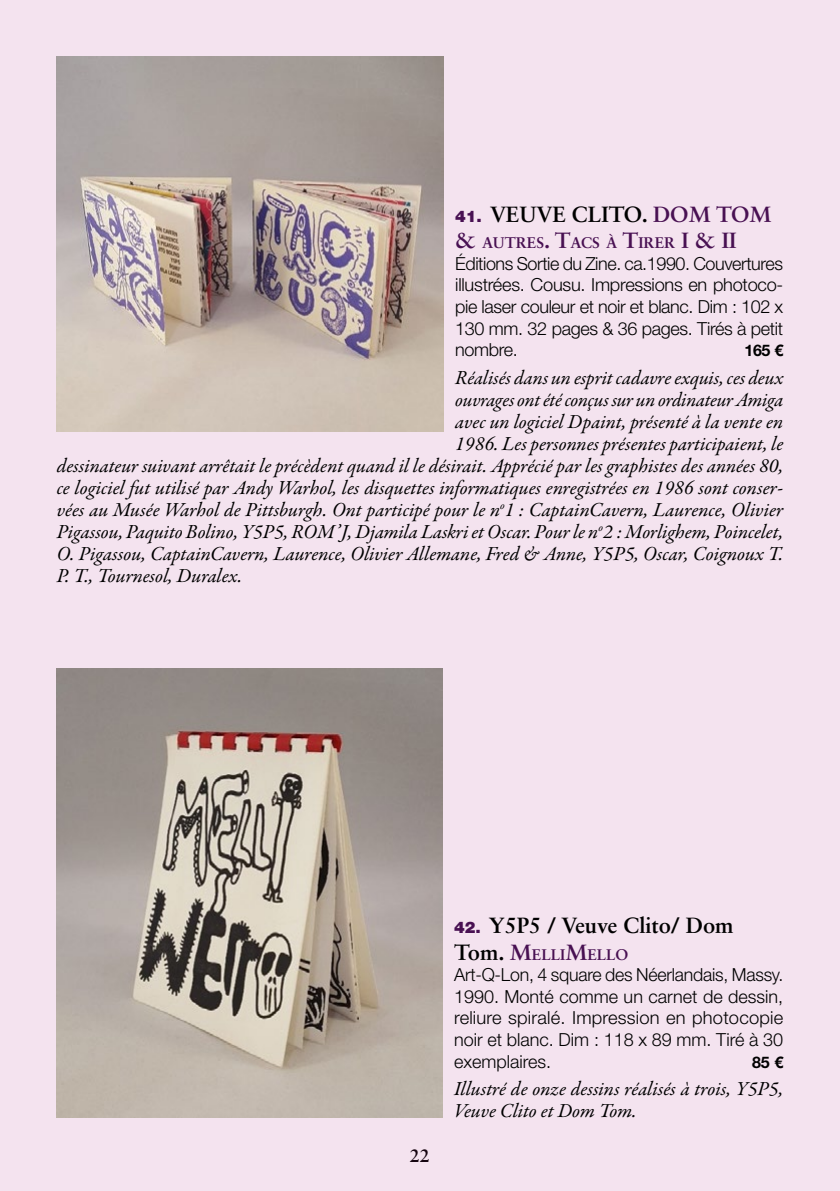
<style>
.page{position:relative;width:840px;height:1191px;background:#fff}
.page>*{position:absolute;margin:0;border:0;box-sizing:border-box;transform-origin:0 0}
.t1{font:700 22px "Sabon LT Std";color:#000}
.t2{font:700 22px "Sabon LT Std";color:#481052}
.Ouvrage_notice{font:italic 20px/22px "Garamond Premr Pro";letter-spacing:-.005em;color:#000}
.Ouvrage_descriptif{font:300 18px/21.6px "Helvetica Neue LT Std";letter-spacing:-.02em;color:#000;text-align:justify}
.t3{font:700 18px "Sabon LT Std";color:#000}
.Ouvrage_descriptif-2{font:700 16px "Helvetica Neue LT Std";color:#000}
.t4{font:700 15.4px "Sabon LT Std";color:#481052}
.s1{font-family:"Helvetica Neue LT Std";font-weight:900;font-size:16px;color:#481052}
.s2{color:#481052}
.s3{font-size:22px}
.s4{font-size:22px;color:#000}
</style>
<div class="page">
<div style="left:0;top:0;width:839px;height:1191px;background:#f4e3ef"></div>
<img style="left:57px;top:57px;width:386px;height:374px">
<img style="left:57px;top:669px;width:385px;height:448px">
<p class="t1" style="left:455px;top:200px;width:218px"><span class="s1">41.</span> VEUVE CLITO. <span class="s2">DOM</span></p>
<p class="t2" style="left:715px;top:200px;width:20px">TOM</p>
<p class="t4" style="left:455px;top:233px;width:282px"><span class="s3">&amp;</span> AUTRES<span class="s3">. T</span>ACS À <span class="s3">T</span>IRER <span class="s3">I &amp; II</span></p>
<p class="Ouvrage_descriptif" style="left:455px;top:252px;width:329px">Éditions Sortie du Zine. ca.1990. Couvertures illustrées. Cousu. Impressions en photoco&shy;pie laser couleur et noir et blanc. Dim : 102 x 130 mm. 32 pages &amp; 36 pages. Tirés à petit nombre.</p>
<p class="Ouvrage_descriptif-2" style="left:744px;top:340px;width:40px">165 €</p>
<p class="Ouvrage_notice" style="left:455px;top:367px;width:329px">Réalisés dans un esprit cadavre exquis, ces deux</p>
<p class="Ouvrage_notice" style="left:455px;top:389px;width:329px">ouvrages ont été conçus sur un ordinateur Amiga</p>
<p class="Ouvrage_notice" style="left:455px;top:411px;width:329px">avec un logiciel Dpaint, présenté à la vente en</p>
<p class="Ouvrage_notice" style="left:455px;top:433px;width:329px">1986. Les personnes présentes participaient, le</p>
<p class="Ouvrage_notice" style="left:57px;top:455px;width:727px">dessinateur suivant arrêtait le précèdent quand il le désirait. Apprécié par les graphistes des années 80,</p>
<p class="Ouvrage_notice" style="left:57px;top:477px;width:727px">ce logiciel fut utilisé par Andy Warhol, les disquettes informatiques enregistrées en 1986 sont conser-</p>
<p class="Ouvrage_notice" style="left:57px;top:499px;width:727px">vées au Musée Warhol de Pittsburgh. Ont participé pour le n<sup>o</sup>1 : CaptainCavern, Laurence, Olivier</p>
<p class="Ouvrage_notice" style="left:57px;top:521px;width:727px">Pigassou, Paquito Bolino, Y5P5, ROM’J, Djamila Laskri et Oscar. Pour le n<sup>o</sup>2 : Morlighem, Poincelet,</p>
<p class="Ouvrage_notice" style="left:57px;top:543px;width:727px">O. Pigassou, CaptainCavern, Laurence, Olivier Allemane, Fred &amp; Anne, Y5P5, Oscar, Coignoux T.</p>
<p class="Ouvrage_notice" style="left:57px;top:565px;width:187px">P. T., Tournesol, Duralex.</p>
<p class="t3" style="left:410px;top:1144px;width:22px">22</p>
<p class="t1" style="left:454px;top:911px;width:281px"><span class="s1">42.</span> Y5P5 / Veuve Clito/ Dom</p>
<p class="t4" style="left:454px;top:944px;width:176px"><span class="s4">Tom.</span> <span class="s3">M</span>ELLI<span class="s3">M</span>ELLO</p>
<p class="Ouvrage_descriptif" style="left:454px;top:963px;width:330px">Art-Q-Lon, 4 square des Néerlandais, Massy.<br>1990. Monté comme un carnet de dessin, reliure spiralé. Impression en photocopie noir et blanc. Dim : 118 x 89 mm. Tiré à 30 exemplaires.</p>
<p class="Ouvrage_descriptif-2" style="left:751px;top:1052px;width:33px">85 €</p>
<p class="Ouvrage_notice" style="left:454px;top:1079px;width:330px">Illustré de onze dessins réalisés à trois, Y5P5,<br>Veuve Clito et Dom Tom.</p>
</div>
